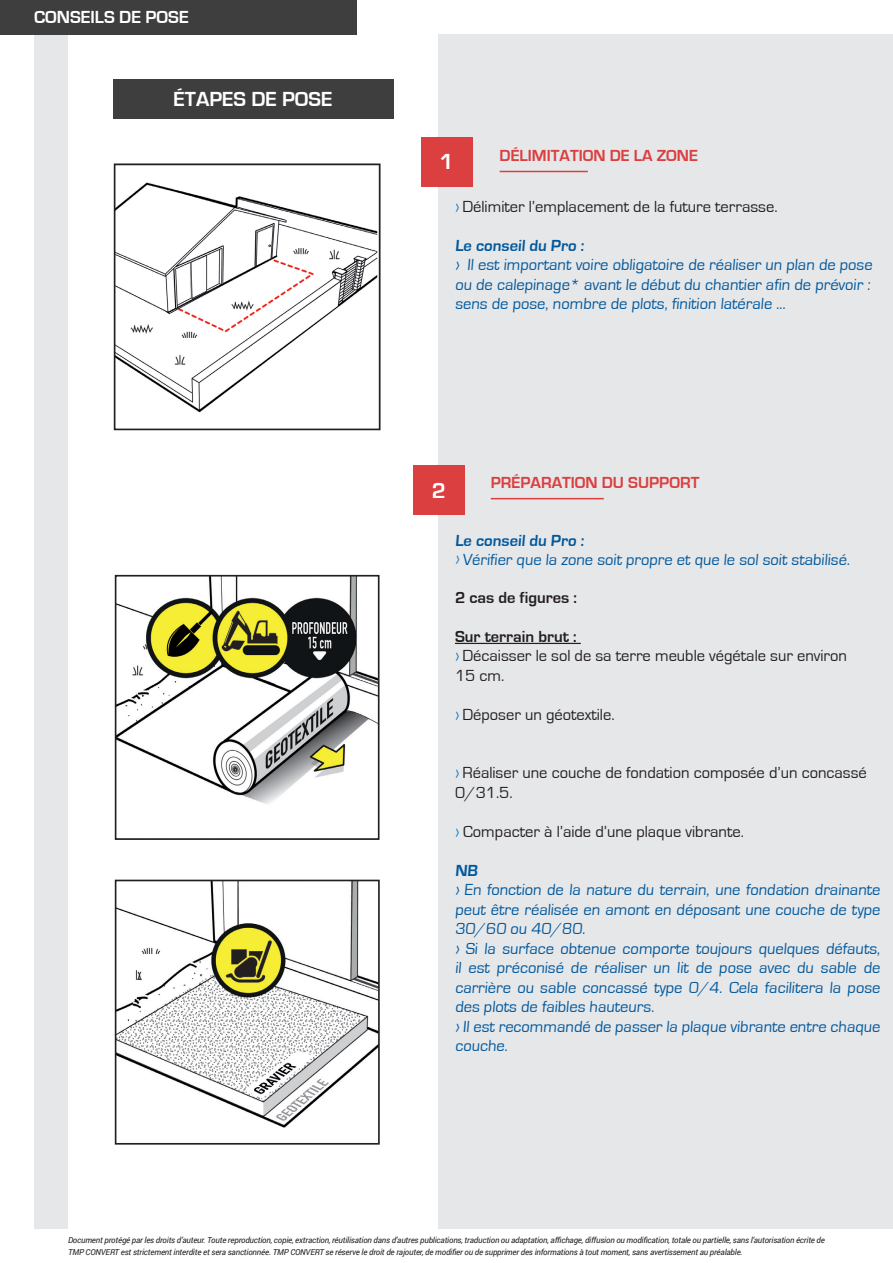
<style>
.page{position:relative;width:893px;height:1263px;background:#fff}
.page>*{position:absolute;margin:0;border:0;box-sizing:border-box;transform-origin:0 0}
.t1{font:700 22.5px "Eurostile";color:#fff}
.t2{font:700 21px "Eurostile";color:#fff}
.t3{font:700 18px "Eurostile";color:#fff}
.t4{font:16.5px/19.5px "Eurostile";color:#01589c}
.t5{font:16.5px/19.5px "Eurostile";color:#231f20}
.t6{font:700 16.5px "Eurostile";color:#db3f3f}
.t7{font:700 16.5px "Eurostile";color:#01589c}
.t8{font:700 16.5px "Eurostile";color:#231f20}
.t9{font:italic 8.25px/12px "Roboto";letter-spacing:-.02em;color:#231f20}
.s1{color:#1979bf}
.s2{color:#008cd0}
</style>
<div class="page">
<div style="left:34px;top:34px;width:859px;height:1195px;background:#e6e7e9"></div>
<div style="left:68px;top:0;width:370px;height:1234px;background:#fff"></div>
<hr style="left:500px;top:171px;width:88px;height:1px;background:#db3f3f">
<div style="left:421px;top:137px;width:51px;height:49px;background:#db3f3f"></div>
<div style="left:414px;top:466px;width:51px;height:49px;background:#db3f3f"></div>
<hr style="left:491px;top:498px;width:113px;height:1px;background:#db3f3f">
<div style="left:113px;top:80px;width:280px;height:39px;background:#3e3e3f"></div>
<div style="left:0;top:0;width:356px;height:34px;background:#3e3e3f"></div>
<img style="left:117px;top:182px;width:260px;height:231px">
<div style="left:114px;top:163px;width:266px;height:267px;border:2px solid #231f20"></div>
<img style="left:118px;top:578px;width:258px;height:226px">
<div style="left:115px;top:575px;width:264px;height:265px;border:2px solid #231f20"></div>
<img style="left:118px;top:883px;width:259px;height:245px">
<div style="left:115px;top:880px;width:265px;height:264px;border:2px solid #231f20"></div>
<hr style="left:455px;top:643px;width:126px;height:1px;background:#231f20">
<p class="t3" style="left:34px;top:7px;width:156px">CONSEILS DE POSE</p>
<p class="t2" style="left:174px;top:88px;width:160px">ÉTAPES DE POSE</p>
<p class="t1" style="left:439px;top:150px;width:16px">1</p>
<p class="t6" style="left:500px;top:146px;width:200px">DÉLIMITATION DE LA ZONE</p>
<p class="t5" style="left:455px;top:197px;width:324px"><span class="s1">›</span> Délimiter l’emplacement de la future terrasse.</p>
<p class="t7" style="left:455px;top:236px;width:132px">Le conseil du Pro :</p>
<p class="t4" style="left:455px;top:255px;width:420px">› Il est important voire obligatoire de réaliser un plan de pose ou de calepinage* avant le début du chantier afin de prévoir : sens de pose, nombre de plots, finition latérale ...</p>
<p class="t1" style="left:432px;top:478px;width:16px">2</p>
<p class="t6" style="left:491px;top:473px;width:210px">PRÉPARATION DU SUPPORT</p>
<p class="t7" style="left:455px;top:531px;width:132px">Le conseil du Pro :</p>
<p class="t4" style="left:455px;top:550px;width:398px"><span class="s1">›</span> Vérifier que la zone soit propre et que le sol soit stabilisé.</p>
<p class="t8" style="left:455px;top:588px;width:123px">2 cas de figures :</p>
<p class="t8" style="left:455px;top:627px;width:123px">Sur terrain brut :</p>
<p class="t5" style="left:455px;top:646px;width:393px"><span class="s1">›</span> Décaisser le sol de sa terre meuble végétale sur environ<br>15 cm.</p>
<p class="t5" style="left:455px;top:705px;width:161px"><span class="s1">›</span> Déposer un géotextile.</p>
<p class="t5" style="left:455px;top:763px;width:413px"><span class="s1">›</span> Réaliser une couche de fondation composée d’un concassé<br>0/31.5.</p>
<p class="t5" style="left:455px;top:822px;width:291px"><span class="s2">›</span> Compacter à l’aide d’une plaque vibrante.</p>
<p class="t7" style="left:455px;top:861px;width:26px">NB</p>
<p class="t4" style="left:455px;top:880px;width:428px;text-align:justify">› En fonction de la nature du terrain, une fondation drainante peut être réalisée en amont en déposant une couche de type 30/60 ou 40/80.</p>
<p class="t4" style="left:455px;top:939px;width:428px;text-align:justify">› Si la surface obtenue comporte toujours quelques défauts, il est préconisé de réaliser un lit de pose avec du sable de carrière ou sable concassé type 0/4. Cela facilitera la pose des plots de faibles hauteurs.</p>
<p class="t4" style="left:455px;top:1017px;width:428px">› Il est recommandé de passer la plaque vibrante entre chaque couche.</p>
<p class="t9" style="left:68px;top:1233px;width:758px">Document protégé par les droits d’auteur. Toute reproduction, copie, extraction, réutilisation dans d’autres publications, traduction ou adaptation, affichage, diffusion ou modification, totale ou partielle, sans l’autorisation écrite de<br>TMP CONVERT est strictement interdite et sera sanctionnée. TMP CONVERT se réserve le droit de rajouter, de modifier ou de supprimer des informations à tout moment, sans avertissement au préalable.</p>
</div>
